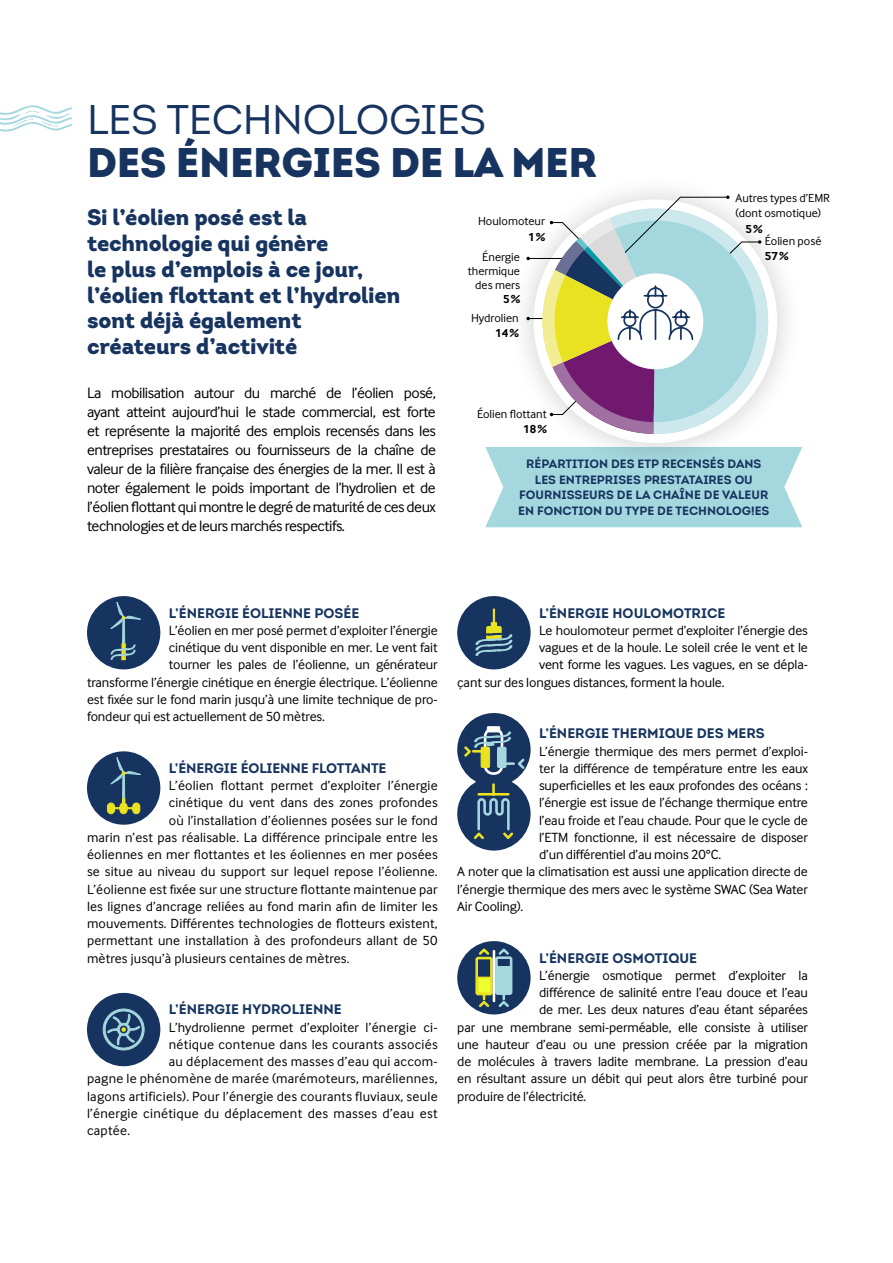
<style>
.page{position:relative;width:893px;height:1263px;background:#fff}
.page>*{position:absolute;margin:0;border:0;box-sizing:border-box;transform-origin:0 0}
.t1{font:900 41.4px "Intro";letter-spacing:-.01em;color:#16345f}
.t2{font:41.4px "Intro";letter-spacing:-.01em;color:#16345f}
.t3{font:900 22.35px/26px "Intro";letter-spacing:-.01em;color:#16345f}
.t4{font:15.6px/18.9px "Inter Face";letter-spacing:-.03em;color:#000;text-align:justify}
.t5{font:13.8px "Inter Face";letter-spacing:-.01em;color:#000}
.t6{font:13.8px "Inter Face";letter-spacing:.01em;color:#000}
.t7{font:13.8px "Inter Face";letter-spacing:.02em;color:#000}
.t8{font:700 13.8px "Intro";color:#16345f}
.t9{font:700 12.15px/15.6px "Intro";color:#16345f;text-align:center}
.t10{font:12.15px/13.8px "Inter Face";color:#000}
.t11{font:700 12.15px "Inter Face";color:#000}
</style>
<div class="page">
<div style="left:87px;top:596px;width:73px;height:73px;background:#16345f;border-radius:50%"></div>
<svg style="left:110px;top:602px;width:31px;height:59px"></svg>
<div style="left:87px;top:751px;width:73px;height:74px;background:#16345f;border-radius:50%"></div>
<svg style="left:107px;top:757px;width:34px;height:57px"></svg>
<div style="left:87px;top:993px;width:73px;height:73px;background:#16345f;border-radius:50%"></div>
<svg style="left:102px;top:1008px;width:43px;height:43px"></svg>
<div style="left:457px;top:596px;width:74px;height:73px;background:#16345f;border-radius:50%"></div>
<svg style="left:475px;top:608px;width:37px;height:48px"></svg>
<div style="left:457px;top:713px;width:74px;height:73px;background:#16345f;border-radius:50%"></div>
<div style="left:487px;top:726px;width:13px;height:6px;border:1px solid #fff"></div>
<div style="left:484px;top:727px;width:19px;height:48px;border:3px solid #fff;border-radius:8px"></div>
<svg style="left:462px;top:731px;width:65px;height:40px"></svg>
<div style="left:457px;top:777px;width:74px;height:73px;background:#16345f;border-radius:50%"></div>
<svg style="left:471px;top:784px;width:45px;height:55px"></svg>
<div style="left:457px;top:941px;width:74px;height:73px;background:#16345f;border-radius:50%"></div>
<div style="left:495px;top:956px;width:17px;height:39px;border:3px solid #a4d7de"></div>
<div style="left:475px;top:957px;width:18px;height:38px;border:3px solid #e8e221"></div>
<svg style="left:476px;top:948px;width:35px;height:59px"></svg>
<div style="left:477px;top:977px;width:15px;height:17px;background:#edff2e;border:2px solid #e8e221"></div>
<div style="left:497px;top:966px;width:14px;height:28px;background:#a4d7de"></div>
<svg style="left:485px;top:447px;width:317px;height:80px;background:#aad9e0"></svg>
<div style="left:507px;top:173px;width:297px;height:297px;background:#000;opacity:.2"></div>
<hr style="left:528px;top:258px;width:38px;height:1px;background:#000">
<hr style="left:528px;top:318px;width:38px;height:1px;background:#000">
<svg style="left:538px;top:193px;width:246px;height:241px"></svg>
<svg style="left:0;top:105px;width:73px;height:27px"></svg>
<h1 class="t2" style="left:87px;top:94px;width:401px">LES TECHNOLOGIES</h1>
<h1 class="t1" style="left:87px;top:135px;width:512px">DES ÉNERGIES DE LA MER</h1>
<h2 class="t3" style="left:87px;top:204px;width:315px">Si l’éolien posé est la technologie qui génère<br>le plus d’emplois à ce jour, l’éolien flottant et l’hydrolien sont déjà également créateurs d’activité</h2>
<p class="t4" style="left:87px;top:383px;width:350px">La mobilisation autour du marché de l’éolien posé, ayant atteint aujourd’hui le stade commercial, est forte et représente la majorité des emplois recensés dans les entreprises prestataires ou fournisseurs de la chaîne de valeur de la filière française des énergies de la mer. Il est à noter également le poids important de l’hydrolien et de l’éolien flottant qui montre le degré de maturité de ces deux technologies et de leurs marchés respectifs.</p>
<p class="t10" style="left:478px;top:214px;width:68px">Houlomoteur</p>
<p class="t11" style="left:528px;top:230px;width:18px">1%</p>
<p class="t10" style="left:468px;top:250px;width:54px;text-align:right">Énergie thermique des mers</p>
<p class="t11" style="left:503px;top:292px;width:18px">5%</p>
<p class="t10" style="left:471px;top:311px;width:49px">Hydrolien</p>
<p class="t11" style="left:495px;top:326px;width:25px">14%</p>
<p class="t10" style="left:477px;top:407px;width:71px">Éolien flottant</p>
<p class="t11" style="left:523px;top:422px;width:25px">18%</p>
<p class="t10" style="left:736px;top:190px;width:96px;line-height:15.6px">Autres types d’EMR (dont osmotique)</p>
<p class="t11" style="left:745px;top:221px;width:18px">5%</p>
<p class="t10" style="left:765px;top:234px;width:58px">Éolien posé</p>
<p class="t11" style="left:765px;top:249px;width:25px">57%</p>
<p class="t9" style="left:518px;top:456px;width:253px">RÉPARTITION DES ETP RECENSÉS DANS LES ENTREPRISES PRESTATAIRES OU FOURNISSEURS DE LA CHAÎNE DE VALEUR EN FONCTION DU TYPE DE TECHNOLOG!ES</p>
<p class="t8" style="left:169px;top:604px;width:192px">L’ÉNERGIE ÉOLIENNE POSÉE</p>
<p class="t5" style="left:169px;top:622px;width:270px">L’éolien en mer posé permet d’exploiter l’énergie</p>
<p class="t5" style="left:169px;top:640px;width:270px">cinétique du vent disponible en mer. Le vent fait</p>
<p class="t5" style="left:169px;top:657px;width:270px">tourner les pales de l’éolienne, un générateur</p>
<p class="t5" style="left:87px;top:674px;width:352px">transforme l’énergie cinétique en énergie électrique. L’éolienne</p>
<p class="t5" style="left:87px;top:691px;width:352px">est fixée sur le fond marin jusqu’à une limite technique de pro-</p>
<p class="t5" style="left:87px;top:709px;width:239px">fondeur qui est actuellement de 50 mètres.</p>
<p class="t8" style="left:169px;top:759px;width:219px">L’ÉNERGIE ÉOLIENNE FLOTTANTE</p>
<p class="t6" style="left:169px;top:778px;width:270px">L’éolien flottant permet d’exploiter l’énergie</p>
<p class="t6" style="left:169px;top:795px;width:270px">cinétique du vent dans des zones profondes</p>
<p class="t6" style="left:169px;top:812px;width:270px">où l’installation d’éoliennes posées sur le fond</p>
<p class="t6" style="left:87px;top:829px;width:352px">marin n’est pas réalisable. La différence principale entre les</p>
<p class="t6" style="left:87px;top:847px;width:352px">éoliennes en mer flottantes et les éoliennes en mer posées</p>
<p class="t6" style="left:87px;top:864px;width:352px">se situe au niveau du support sur lequel repose l’éolienne.</p>
<p class="t6" style="left:87px;top:881px;width:352px">L’éolienne est fixée sur une structure flottante maintenue par</p>
<p class="t6" style="left:87px;top:898px;width:352px">les lignes d’ancrage reliées au fond marin afin de limiter les</p>
<p class="t6" style="left:87px;top:916px;width:352px">mouvements. Différentes technologies de flotteurs existent,</p>
<p class="t6" style="left:87px;top:933px;width:352px">permettant une installation à des profondeurs allant de 50</p>
<p class="t6" style="left:87px;top:950px;width:264px">mètres jusqu’à plusieurs centaines de mètres.</p>
<p class="t8" style="left:169px;top:1001px;width:174px">L’ÉNERGIE HYDROLIENNE</p>
<p class="t5" style="left:169px;top:1019px;width:270px">L’hydrolienne permet d’exploiter l’énergie ci-</p>
<p class="t7" style="left:169px;top:1036px;width:270px">nétique contenue dans les courants associés</p>
<p class="t7" style="left:169px;top:1054px;width:270px">au déplacement des masses d’eau qui accom-</p>
<p class="t7" style="left:87px;top:1071px;width:352px">pagne le phénomène de marée (marémoteurs, maréliennes,</p>
<p class="t7" style="left:87px;top:1088px;width:352px">lagons artificiels). Pour l’énergie des courants fluviaux, seule</p>
<p class="t7" style="left:87px;top:1105px;width:352px">l’énergie cinétique du déplacement des masses d’eau est</p>
<p class="t5" style="left:87px;top:1123px;width:45px">captée.</p>
<p class="t8" style="left:539px;top:604px;width:188px">L’ÉNERGIE HOULOMOTRICE</p>
<p class="t5" style="left:539px;top:622px;width:270px">Le houlomoteur permet d’exploiter l’énergie des</p>
<p class="t5" style="left:539px;top:640px;width:270px">vagues et de la houle. Le soleil crée le vent et le</p>
<p class="t5" style="left:539px;top:657px;width:270px">vent forme les vagues. Les vagues, en se dépla-</p>
<p class="t5" style="left:457px;top:674px;width:269px">çant sur des longues distances, forment la houle.</p>
<p class="t8" style="left:539px;top:725px;width:227px">L’ÉNERGIE THERMIQUE DES MERS</p>
<p class="t5" style="left:539px;top:743px;width:270px">L’énergie thermique des mers permet d’exploi-</p>
<p class="t5" style="left:539px;top:760px;width:270px">ter la différence de température entre les eaux</p>
<p class="t5" style="left:539px;top:778px;width:270px">superficielles et les eaux profondes des océans :</p>
<p class="t5" style="left:539px;top:795px;width:270px">l’énergie est issue de l’échange thermique entre</p>
<p class="t5" style="left:539px;top:812px;width:270px">l’eau froide et l’eau chaude. Pour que le cycle de</p>
<p class="t5" style="left:539px;top:829px;width:270px">l’ETM fonctionne, il est nécessaire de disposer</p>
<p class="t5" style="left:539px;top:847px;width:184px">d’un différentiel d’au moins 20°C.</p>
<p class="t5" style="left:457px;top:864px;width:352px">A noter que la climatisation est aussi une application directe de</p>
<p class="t5" style="left:457px;top:881px;width:352px">l’énergie thermique des mers avec le système SWAC (Sea Water</p>
<p class="t5" style="left:457px;top:898px;width:67px">Air Cooling).</p>
<p class="t8" style="left:539px;top:949px;width:159px">L’ÉNERGIE OSMOTIQUE</p>
<p class="t5" style="left:539px;top:967px;width:270px">L’énergie osmotique permet d’exploiter la</p>
<p class="t5" style="left:539px;top:985px;width:270px">différence de salinité entre l’eau douce et l’eau</p>
<p class="t5" style="left:539px;top:1002px;width:270px">de mer. Les deux natures d’eau étant séparées</p>
<p class="t5" style="left:457px;top:1019px;width:352px">par une membrane semi-perméable, elle consiste à utiliser</p>
<p class="t5" style="left:457px;top:1036px;width:352px">une hauteur d’eau ou une pression créée par la migration</p>
<p class="t5" style="left:457px;top:1054px;width:352px">de molécules à travers ladite membrane. La pression d’eau</p>
<p class="t5" style="left:457px;top:1071px;width:352px">en résultant assure un débit qui peut alors être turbiné pour</p>
<p class="t5" style="left:457px;top:1088px;width:131px">produire de l’électricité.</p>
</div>
